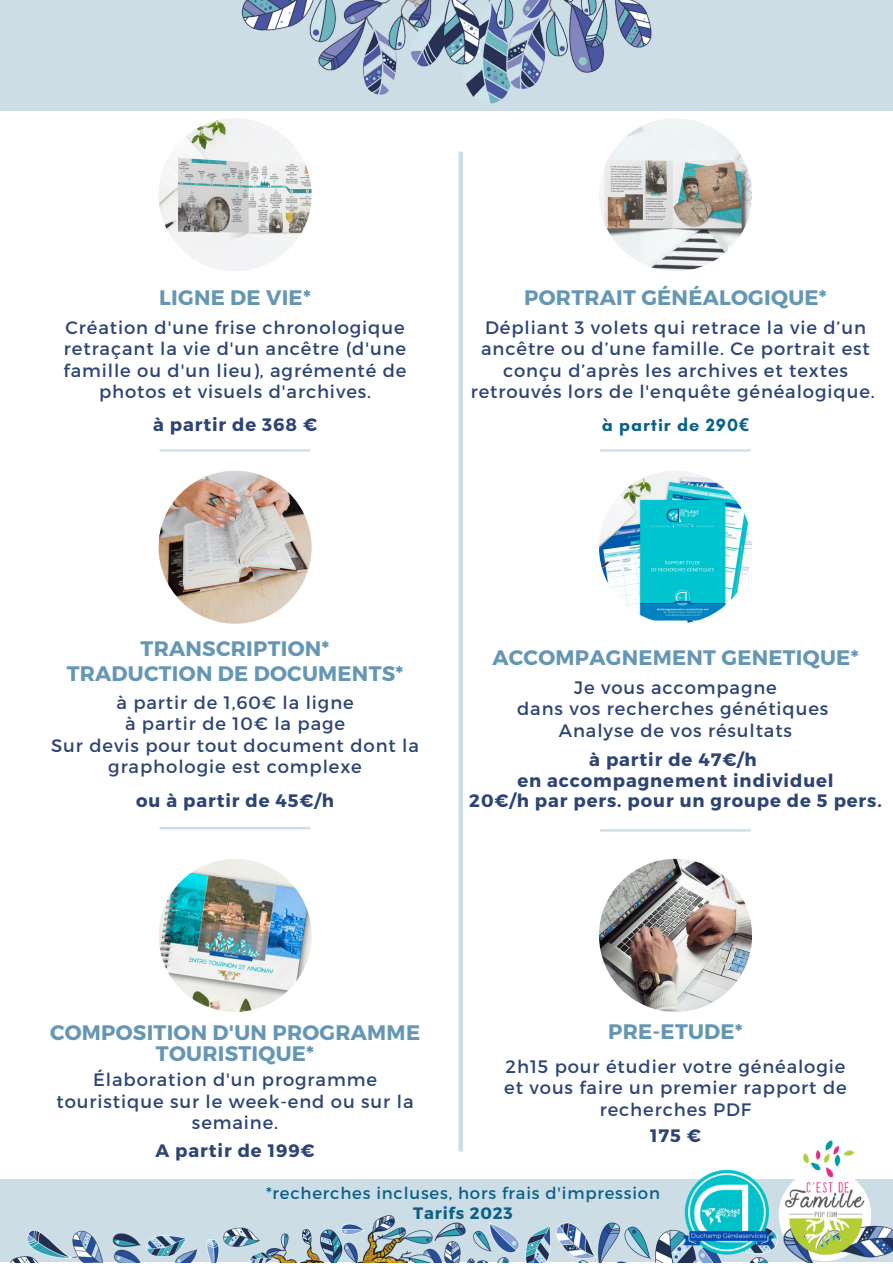
<style>
.page{position:relative;width:893px;height:1264px;background:#fff}
.page>*{position:absolute;margin:0;border:0;box-sizing:border-box;transform-origin:0 0}
.t1{font:700 21px/21.3px "Montserrat";letter-spacing:.01em;color:#6597b4;text-align:center}
.t2{font:18px/21.3px "Montserrat";letter-spacing:.05em;color:#2d4475;text-align:center}
.t3{font:700 18px "Montserrat";letter-spacing:.05em;color:#2d4475}
.t4{font:700 18px "Glacial Indifference";letter-spacing:.05em;color:#0c6187}
.t5{font:16.5px "Montserrat";letter-spacing:.05em;color:#0c6187}
.t6{font:700 16.5px "Montserrat";letter-spacing:.05em;color:#0c6187}
.s1{font-family:"Noto Sans"}
</style>
<div class="page">
<div style="left:0;top:0;width:892px;height:110px;background:#ccdde6"></div>
<div style="left:0;top:1178px;width:892px;height:83px;background:#ccdde6"></div>
<img style="left:0;top:1207px;width:892px;height:55px">
<img style="left:118px;top:0;width:656px;height:111px">
<img style="left:678px;top:1169px;width:100px;height:92px">
<img style="left:781px;top:1140px;width:87px;height:116px">
<img style="left:158px;top:118px;width:153px;height:153px;border-radius:50%">
<img style="left:599px;top:118px;width:153px;height:153px;border-radius:50%">
<hr style="left:159px;top:449px;width:151px;height:2px;background:#ccdde6">
<hr style="left:600px;top:449px;width:150px;height:2px;background:#ccdde6">
<hr style="left:159px;top:827px;width:151px;height:2px;background:#ccdde6">
<hr style="left:600px;top:829px;width:150px;height:2px;background:#ccdde6">
<img style="left:158px;top:858px;width:153px;height:153px;border-radius:50%">
<div style="left:458px;top:152px;width:5px;height:999px;background:#ccdde6"></div>
<img style="left:599px;top:858px;width:153px;height:153px;border-radius:50%">
<img style="left:158px;top:470px;width:153px;height:153px;border-radius:50%">
<img style="left:599px;top:470px;width:153px;height:153px;border-radius:50%">
<p class="t1" style="left:159px;top:285px;width:153px">LIGNE DE VIE*</p>
<p class="t2" style="left:64px;top:316px;width:344px">Création d'une frise chronologique retraçant la vie d'un ancêtre (d'une famille ou d'un lieu), agrémenté de photos et visuels d'archives.</p>
<p class="t3" style="left:153px;top:413px;width:165px">à partir de 368 €</p>
<p class="t1" style="left:524px;top:285px;width:304px">PORTRAIT GÉNÉALOGIQUE*</p>
<p class="t2" style="left:470px;top:316px;width:405px">Dépliant 3 volets qui retrace la vie d’un ancêtre ou d’une famille. Ce portrait est conçu d’après les archives et textes retrouvés lors de l'enquête généalogique.</p>
<p class="t4" style="left:601px;top:414px;width:149px">à partir de 290<span class="s1">€</span></p>
<p class="t1" style="left:141px;top:637px;width:190px">TRANSCRIPTION*</p>
<p class="t2" style="left:116px;top:691px;width:239px">à partir de 1,60€ la ligne</p>
<p class="t2" style="left:125px;top:712px;width:222px">à partir de 10€ la page</p>
<p class="t2" style="left:51px;top:733px;width:369px">Sur devis pour tout document dont la graphologie est complexe</p>
<p class="t1" style="left:67px;top:662px;width:338px">TRADUCTION DE DOCUMENTS*</p>
<p class="t3" style="left:136px;top:788px;width:199px">ou à partir de 45€/h</p>
<p class="t1" style="left:492px;top:645px;width:367px">ACCOMPAGNEMENT GENETIQUE*</p>
<p class="t2" style="left:574px;top:676px;width:204px">Je vous accompagne</p>
<p class="t2" style="left:517px;top:697px;width:313px">dans vos recherches génétiques</p>
<p class="t2" style="left:559px;top:718px;width:234px">Analyse de vos résultats</p>
<p class="t3" style="left:589px;top:748px;width:169px">à partir de 47€/h</p>
<p class="t3" style="left:517px;top:768px;width:318px">en accompagnement individuel</p>
<p class="t3" style="left:469px;top:788px;width:414px">20€/h par pers. pour un groupe de 5 pers.</p>
<p class="t1" style="left:50px;top:1020px;width:371px">COMPOSITION D'UN PROGRAMME<br>TOURISTIQUE*</p>
<p class="t2" style="left:57px;top:1068px;width:358px">Élaboration d'un programme touristique sur le week-end ou sur la semaine.</p>
<p class="t3" style="left:155px;top:1139px;width:161px">A partir de 199€</p>
<p class="t1" style="left:608px;top:1020px;width:136px">PRE-ETUDE*</p>
<p class="t2" style="left:504px;top:1055px;width:344px">2h15 pour étudier votre généalogie et vous faire un premier rapport de recherches PDF</p>
<p class="t3" style="left:650px;top:1123px;width:52px">175 €</p>
<p class="t5" style="left:266px;top:1182px;width:395px">*recherches incluses, hors frais d'impression</p>
<p class="t6" style="left:413px;top:1202px;width:101px">Tarifs 2023</p>
</div>
